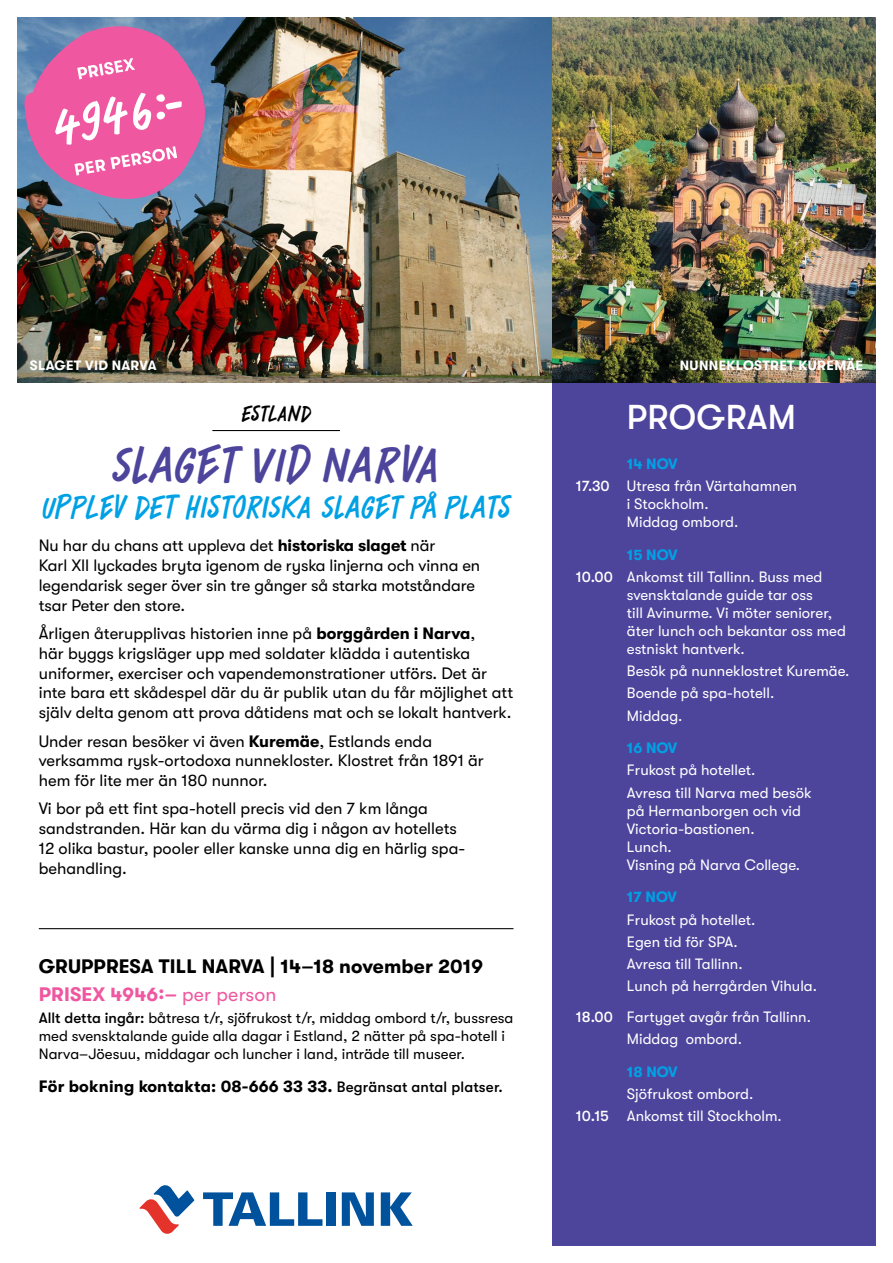
<style>
.page{position:relative;width:893px;height:1263px;background:#fff}
.page>*{position:absolute;margin:0;border:0;box-sizing:border-box;transform-origin:0 0}
.t1{font:700 48px "Tallink Script";color:#fff}
.t2{font:700 45px "Tallink Script";letter-spacing:-.035em;color:#4d449c}
.t3{font:500 34.5px "GT Walsheim Pro";letter-spacing:.01em;color:#fff}
.t4{font:700 28.5px "Tallink Script";letter-spacing:-.04em;color:#00a1e4}
.t5{font:700 19.5px/27.6px "GT Walsheim Pro";letter-spacing:.01em;color:#000}
.t6{font:700 19.5px "Tallink Script";letter-spacing:-.05em;color:#000}
.t7{font:16.5px/19.8px "GT Walsheim Pro";color:#000}
.t8{font:700 16.5px "GT Walsheim Pro";letter-spacing:.01em;color:#000}
.t9{font:15px/22.2px "GT Walsheim Pro";color:#fff}
.t10{font:15px/18px "GT Walsheim Pro";color:#000}
.t11{font:700 15px "GT Walsheim Pro";color:#00a1e4}
.t12{font:700 13.5px "GT Walsheim Pro";letter-spacing:.025em;color:#fff}
.s1{font-weight:700}
.s2{font-size:22.5px}
.s3{color:#ef58a0}
.s4{font-weight:400;color:#ef58a0}
.s5{font-weight:500}
.s6{font-weight:500;font-size:15px}
.s7{font-weight:700;color:#00a1e4}
</style>
<div class="page">
<svg style="left:203px;top:1192px;width:119px;height:34px"></svg>
<div style="left:326px;top:1192px;width:10px;height:34px;background:#00529c"></div>
<svg style="left:342px;top:1192px;width:32px;height:34px"></svg>
<svg style="left:381px;top:1192px;width:32px;height:34px"></svg>
<svg style="left:140px;top:1185px;width:54px;height:49px"></svg>
<div style="left:553px;top:383px;width:340px;height:880px;background:#4d449c"></div>
<img style="left:18px;top:18px;width:535px;height:365px">
<img style="left:553px;top:18px;width:322px;height:365px">
<div style="left:0;top:0;width:893px;height:1263px;border:17px solid #fff"></div>
<hr style="left:39px;top:928px;width:474px;height:1px;background:#000">
<hr style="left:212px;top:430px;width:128px;height:1px;background:#000">
<svg style="left:23px;top:24px;width:192px;height:188px;background:#bc6ca5"></svg>
<h1 class="t1" style="left:48px;top:97px;width:101px;rotate:-12deg">4946</h1>
<p class="t12" style="left:30px;top:358px;width:128px">SLAGET VID NARVA</p>
<p class="t12" style="left:680px;top:358px;width:185px">NUNNEKLOSTRET KUREMÄE</p>
<p class="t6" style="left:241px;top:400px;width:71px">ESTLAND</p>
<h2 class="t2" style="left:111px;top:436px;width:334px">SLAGET VID NARVA</h2>
<h3 class="t4" style="left:42px;top:489px;width:471px">UPPLEV DET HISTORISKA SLAGET PÅ PLATS</h3>
<p class="t7" style="left:39px;top:536px;width:443px">Nu har du chans att uppleva det <span class="s1">historiska slaget</span> när<br>Karl XII lyckades bryta igenom de ryska linjerna och vinna en legendarisk seger över sin tre gånger så starka motståndare tsar Peter den store.</p>
<p class="t7" style="left:39px;top:623px;width:476px">Årligen återupplivas historien inne på <span class="s1">borggården i Narva</span>,<br>här byggs krigsläger upp med soldater klädda i autentiska uniformer, exerciser och vapendemonstrationer utförs. Det är inte bara ett skådespel där du är publik utan du får möjlighet att själv delta genom att prova dåtidens mat och se lokalt hantverk.</p>
<p class="t7" style="left:39px;top:731px;width:447px">Under resan besöker vi även <span class="s1">Kuremäe</span>, Estlands enda verksamma rysk-ortodoxa nunnekloster. Klostret från 1891 är hem för lite mer än 180 nunnor.</p>
<p class="t7" style="left:39px;top:799px;width:428px">Vi bor på ett fint spa-hotell precis vid den 7 km långa sandstranden. Här kan du värma dig i någon av hotellets 12 olika bastur, pooler eller kanske unna dig en härlig spa&shy;behandling.</p>
<p class="t5" style="left:39px;top:953px;width:446px">GRUPPRESA TILL NARVA <span class="s2">|</span> 14–18 november 2019<br><span class="s3">PRISEX 4946:–</span> <span class="s4">per person</span></p>
<p class="t10" style="left:39px;top:1009px;width:476px"><span class="s5">Allt detta ingår:</span> båtresa t/r, sjöfrukost t/r, middag ombord t/r, bussresa med svensktalande guide alla dagar i Estland, 2 nätter på spa-hotell i<br>Narva–Jöesuu, middagar och luncher i land, inträde till museer.</p>
<p class="t8" style="left:39px;top:1077px;width:466px">För bokning kontakta: 08-666 33 33. <span class="s6">Begränsat antal platser.</span></p>
<h3 class="t3" style="left:627px;top:398px;width:171px">PROGRAM</h3>
<p class="t9" style="left:576px;top:453px;width:223px;text-indent:51px"><span class="s7">14 NOV<br></span><span class="s5">17.30</span> Utresa från Värtahamnen</p>
<p class="t9" style="left:627px;top:495px;width:113px;line-height:18px">i Stockholm.<br>Middag ombord.</p>
<p class="t9" style="left:576px;top:543px;width:248px;text-indent:51px"><span class="s7">15 NOV<br></span><span class="s5">10.00</span> Ankomst till Tallinn. Buss med</p>
<p class="t9" style="left:627px;top:586px;width:221px;line-height:18px">svensktalande guide tar oss<br>till Avinurme. Vi möter seniorer, äter lunch och bekantar oss med estniskt hantverk.</p>
<p class="t9" style="left:627px;top:660px;width:224px">Besök på nunneklostret Kuremäe.<br>Boende på spa-hotell.<br>Middag.</p>
<p class="t11" style="left:627px;top:740px;width:52px">16 NOV</p>
<p class="t9" style="left:627px;top:759px;width:186px">Frukost på hotellet.<br>Avresa till Narva med besök</p>
<p class="t9" style="left:627px;top:802px;width:176px;line-height:18px">på Hermanborgen och vid<br>Victoria-bastionen.<br>Lunch.<br>Visning på Narva College.</p>
<p class="t11" style="left:627px;top:889px;width:51px">17 NOV</p>
<p class="t9" style="left:627px;top:908px;width:192px">Frukost på hotellet.<br>Egen tid för SPA.<br>Avresa till Tallinn.<br>Lunch på herrgården Vihula.</p>
<p class="t9" style="left:627px;top:1006px;width:186px;text-indent:-51px"><span class="s5">18.00</span> Fartyget avgår från Tallinn.<br>Middag ombord.</p>
<p class="t11" style="left:627px;top:1063px;width:52px">18 NOV</p>
<p class="t9" style="left:576px;top:1083px;width:207px;text-indent:51px">Sjöfrukost ombord.<br><span class="s5">10.15</span> Ankomst till Stockholm.</p>
</div>
